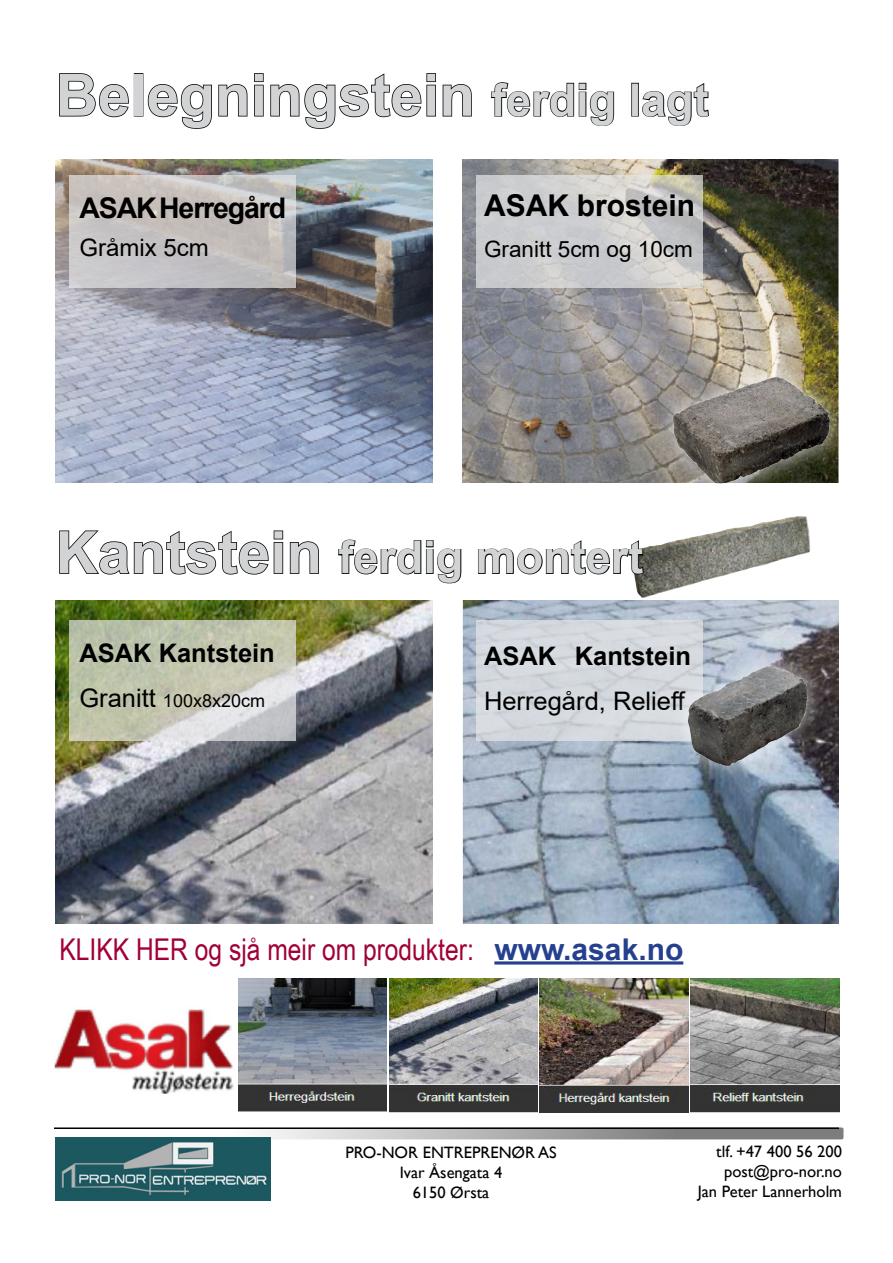
<style>
.page{position:relative;width:893px;height:1263px;background:#fff}
.page>*{position:absolute;margin:0;border:0;box-sizing:border-box;transform-origin:0 0}
.t1{font:700 58.5px "Arial";color:#d1d3d4}
.t2{font:700 45px "Arial";color:#d1d3d4}
.t3{font:30px "Arial Narrow";color:#a10134}
.t4{font:700 30px "Arial";color:#000}
.t5{font:700 28.5px "Arial";letter-spacing:-.04em;color:#000}
.t6{font:700 25.5px "Arial";color:#000}
.t7{font:25.5px "Arial";color:#000}
.t8{font:24px "Arial";color:#000}
.t9{font:22.5px "Arial";color:#000}
.t10{font:18px "Arial";color:#000}
.t11{font:16.5px/19.8px "Gill Sans";color:#000;text-align:center}
.s1{font-size:45px}
.s2{font-size:58.5px}
.s3{font-size:25.5px}
.s4{font-family:"Arial";font-weight:700;color:#25408f}
</style>
<div class="page">
<img style="left:56px;top:159px;width:376px;height:324px">
<img style="left:462px;top:159px;width:377px;height:324px">
<img style="left:56px;top:600px;width:376px;height:324px">
<img style="left:462px;top:600px;width:377px;height:324px">
<svg style="left:69px;top:175px;width:227px;height:113px;background:#c5c2c1"></svg>
<svg style="left:476px;top:175px;width:227px;height:113px;background:#cbcccc"></svg>
<div style="left:476px;top:621px;width:227px;height:120px;background:#d5d9df"></div>
<svg style="left:69px;top:621px;width:227px;height:120px;background:#c4c8b6"></svg>
<hr style="left:494px;top:961px;width:189px;height:3px;background:#25408f">
<svg style="left:494px;top:961px;width:190px;height:1px"></svg>
<svg style="left:55px;top:1127px;width:789px;height:13px"></svg>
<hr style="left:54px;top:1127px;width:785px;height:2px;background:#000">
<img style="left:55px;top:1138px;width:215px;height:62px">
<img style="left:54px;top:1009px;width:180px;height:85px">
<img style="left:389px;top:979px;width:149px;height:133px">
<img style="left:691px;top:979px;width:149px;height:133px">
<img style="left:540px;top:979px;width:149px;height:133px">
<img style="left:238px;top:979px;width:149px;height:133px">
<img style="left:634px;top:516px;width:177px;height:82px">
<div style="left:654px;top:358px;width:195px;height:144px;background:#fff;opacity:.75"></div>
<img style="left:673px;top:377px;width:158px;height:107px">
<div style="left:669px;top:647px;width:158px;height:138px;background:#fff;opacity:.75"></div>
<img style="left:688px;top:665px;width:119px;height:101px">
<svg style="left:59px;top:73px;width:70px;height:45px"></svg>
<div style="left:134px;top:73px;width:9px;height:44px;border:2px solid #000"></div>
<svg style="left:147px;top:73px;width:117px;height:56px"></svg>
<svg style="left:270px;top:73px;width:202px;height:56px"></svg>
<svg style="left:491px;top:82px;width:124px;height:44px"></svg>
<div style="left:631px;top:83px;width:8px;height:34px;border:2px solid #000"></div>
<svg style="left:642px;top:83px;width:67px;height:43px"></svg>
<svg style="left:59px;top:530px;width:260px;height:45px"></svg>
<svg style="left:338px;top:539px;width:124px;height:45px"></svg>
<svg style="left:478px;top:539px;width:166px;height:36px"></svg>
<h1 class="t1" style="left:56px;top:54px;width:655px">Belegningstein <span class="s1">ferdig lagt</span></h1>
<h3 class="t5" style="left:79px;top:188px;width:208px">ASAK Herregård</h3>
<h3 class="t8" style="left:79px;top:231px;width:131px">Gråmix 5cm</h3>
<h3 class="t4" style="left:484px;top:184px;width:213px">ASAK brostein</h3>
<h3 class="t9" style="left:484px;top:234px;width:210px">Granitt 5cm og 10cm</h3>
<h2 class="t2" style="left:56px;top:526px;width:589px"><span class="s2">Kantstein</span> ferdig montert</h2>
<h3 class="t6" style="left:79px;top:635px;width:197px">ASAK Kantstein</h3>
<p class="t10" style="left:79px;top:688px;width:187px"><span class="s3">Granitt</span> 100x8x20cm</p>
<h3 class="t6" style="left:484px;top:638px;width:208px">ASAK Kantstein</h3>
<h3 class="t7" style="left:484px;top:683px;width:203px">Herregård, Relieff</h3>
<h3 class="t3" style="left:60px;top:927px;width:625px">KLIKK HER og sjå meir om produkter: <span class="s4">www.asak.no</span></h3>
<p class="t11" style="left:345px;top:1143px;width:213px">PRO-NOR ENTREPRENØR AS<br>Ivar Åsengata 4<br>6150 Ørsta</p>
<p class="t11" style="left:698px;top:1142px;width:146px;text-align:right">tlf. +47 400 56 200 post@pro-nor.no<br>Jan Peter Lannerholm</p>
</div>
